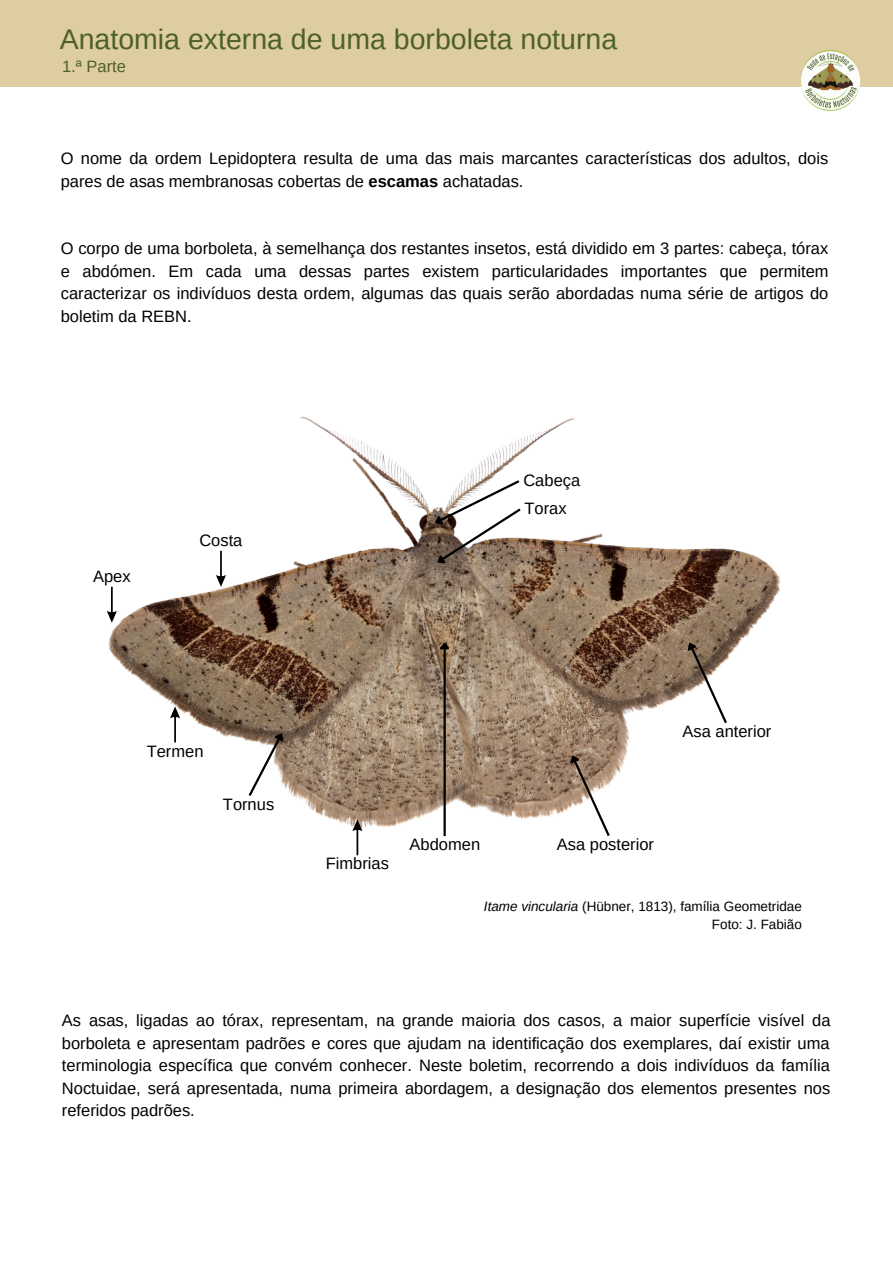
<style>
.page{position:relative;width:893px;height:1264px;background:#fff}
.page>*{position:absolute;margin:0;border:0;box-sizing:border-box;transform-origin:0 0}
.t1{font:28.5px "Arimo";color:#4d6027}
.t2{font:16.5px/22.5px "Arimo";color:#000;text-align:justify}
.t3{font:16.5px "Arimo";color:#4d6027}
.t4{font:13.5px "Arimo";color:#000}
.s1{font-weight:700}
.s2{font-style:italic}
</style>
<div class="page">
<img style="left:108px;top:416px;width:673px;height:421px">
<svg style="left:682px;top:637px;width:46px;height:88px"></svg>
<svg style="left:565px;top:750px;width:46px;height:87px"></svg>
<svg style="left:107px;top:587px;width:10px;height:35px"></svg>
<svg style="left:216px;top:551px;width:10px;height:36px"></svg>
<svg style="left:170px;top:706px;width:10px;height:36px"></svg>
<svg style="left:246px;top:728px;width:44px;height:70px"></svg>
<svg style="left:429px;top:478px;width:94px;height:91px"></svg>
<hr style="left:443px;top:649px;width:3px;height:187px;background:#000">
<svg style="left:438px;top:640px;width:14px;height:11px"></svg>
<svg style="left:352px;top:819px;width:10px;height:36px"></svg>
<div style="left:0;top:0;width:892px;height:86px;background:#decda1"></div>
<img style="left:795px;top:50px;width:70px;height:61px">
<p class="t1" style="left:60px;top:24px;width:559px">Anatomia externa de uma borboleta noturna</p>
<p class="t3" style="left:62px;top:57px;width:65px">1.ª Parte</p>
<p class="t2" style="left:61px;top:147px;width:769px">O nome da ordem Lepidoptera resulta de uma das mais marcantes características dos adultos, dois pares de asas membranosas cobertas de <span class="s1">escamas</span> achatadas.</p>
<p class="t2" style="left:61px;top:237px;width:769px">O corpo de uma borboleta, à semelhança dos restantes insetos, está dividido em 3 partes: cabeça, tórax e abdómen. Em cada uma dessas partes existem particularidades importantes que permitem caracterizar os indivíduos desta ordem, algumas das quais serão abordadas numa série de artigos do boletim da REBN.</p>
<p class="t2" style="left:93px;top:564px;width:39px">Apex</p>
<p class="t2" style="left:199px;top:529px;width:45px">Costa</p>
<p class="t2" style="left:523px;top:469px;width:58px">Cabeça</p>
<p class="t2" style="left:524px;top:497px;width:44px">Torax</p>
<p class="t2" style="left:147px;top:739px;width:58px">Termen</p>
<p class="t2" style="left:223px;top:793px;width:53px">Tornus</p>
<p class="t2" style="left:682px;top:720px;width:90px">Asa anterior</p>
<p class="t2" style="left:326px;top:852px;width:65px">Fimbrias</p>
<p class="t2" style="left:409px;top:833px;width:72px">Abdomen</p>
<p class="t2" style="left:557px;top:833px;width:99px">Asa posterior</p>
<p class="t4" style="left:484px;top:898px;width:319px"><span class="s2">Itame vincularia</span> (Hübner, 1813), família Geometridae</p>
<p class="t4" style="left:712px;top:916px;width:91px">Foto: J. Fabião</p>
<p class="t2" style="left:62px;top:1009px;width:770px">As asas, ligadas ao tórax, representam, na grande maioria dos casos, a maior superfície visível da borboleta e apresentam padrões e cores que ajudam na identificação dos exemplares, daí existir uma terminologia específica que convém conhecer. Neste boletim, recorrendo a dois indivíduos da família Noctuidae, será apresentada, numa primeira abordagem, a designação dos elementos presentes nos referidos padrões.</p>
</div>
